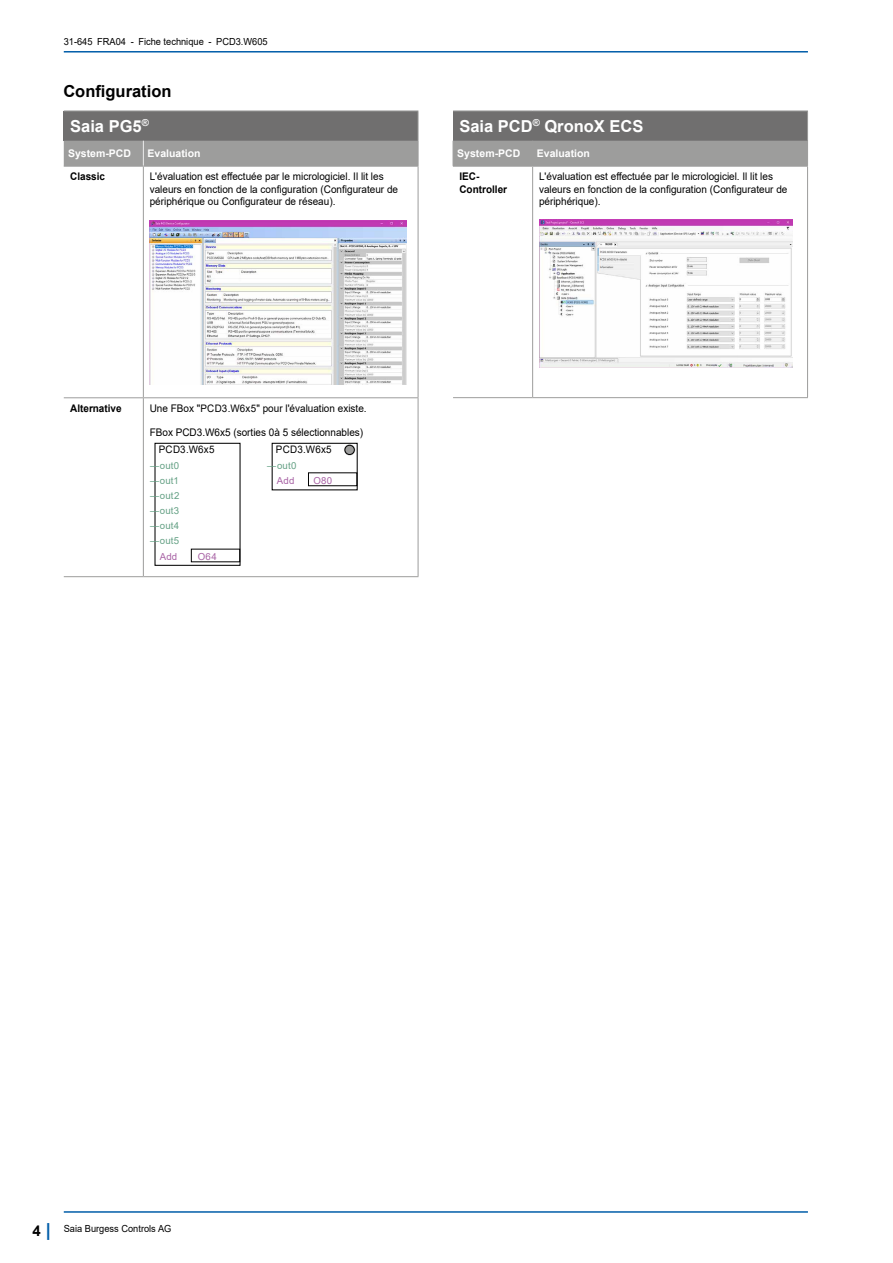
<style>
.page{position:relative;width:893px;height:1263px;background:#fff}
.page>*{position:absolute;margin:0;border:0;box-sizing:border-box;transform-origin:0 0}
.t1{font:700 18px "Arial";color:#005da9}
.Text__Titel_1_bold{font:700 16.5px "Arial";color:#fff}
.Text__Titel_1_bold-2{font:700 16.5px "Arial";color:#000}
.t2{font:700 15px "Arial";color:#000}
.Tables__Data-Row__7{font:10.5px/12.6px "Arial";color:#000;scale:.95 1}
.Tables__Data_Column{font:700 10.5px "Arial";color:#fff}
.Text__left_justified{font:10.5px "Arial";color:#000;scale:.95 1}
.Tables__Data_Row-Nam{font:700 10.5px/12.6px "Arial";color:#000;scale:.95 1}
.Tables__Data-Row__7-2{font:10.35px "Arial";letter-spacing:.025em;color:#000;scale:.95 1}
.t3{font:9.75px "Arial";color:#000;scale:.95 1}
.t4{font:9.6px "Arial";letter-spacing:.02em;color:#65a185}
.t5{font:9.6px "Arial";letter-spacing:.025em;color:#a863a5}
.s1{font-size:10.35px}
</style>
<div class="page">
<hr style="left:64px;top:1211px;width:744px;height:2px;background:#005da9">
<hr style="left:64px;top:51px;width:744px;height:2px;background:#005da9">
<div style="left:64px;top:111px;width:354px;height:30px;background:#706f6f"></div>
<svg style="left:64px;top:398px;width:354px;height:178px"></svg>
<hr style="left:418px;top:111px;width:1px;height:30px;background:#9d9d9c">
<hr style="left:64px;top:111px;width:79px;height:1px;background:#9d9d9c">
<hr style="left:143px;top:111px;width:275px;height:1px;background:#9d9d9c">
<div style="left:64px;top:141px;width:355px;height:25px;background:#9d9d9c"></div>
<hr style="left:64px;top:166px;width:79px;height:1px;background:#9d9d9c">
<hr style="left:143px;top:166px;width:275px;height:1px;background:#9d9d9c">
<hr style="left:143px;top:167px;width:1px;height:230px;background:#9d9d9c">
<hr style="left:143px;top:398px;width:1px;height:178px;background:#9d9d9c">
<hr style="left:418px;top:167px;width:1px;height:230px;background:#9d9d9c">
<hr style="left:64px;top:397px;width:79px;height:1px;background:#9d9d9c">
<hr style="left:143px;top:397px;width:275px;height:1px;background:#9d9d9c">
<hr style="left:418px;top:398px;width:1px;height:178px;background:#9d9d9c">
<hr style="left:64px;top:576px;width:79px;height:1px;background:#9d9d9c">
<hr style="left:143px;top:576px;width:275px;height:1px;background:#9d9d9c">
<img style="left:150px;top:220px;width:257px;height:164px">
<div style="left:272px;top:443px;width:85px;height:47px;background:#fff"></div>
<div style="left:272px;top:443px;width:86px;height:47px;border:1px solid #000"></div>
<svg style="left:344px;top:444px;width:11px;height:11px"></svg>
<div style="left:345px;top:445px;width:9px;height:9px;background:#9d9d9c;border-radius:50%"></div>
<div style="left:345px;top:445px;width:9px;height:10px;border:1px solid #000;border-radius:50%"></div>
<div style="left:155px;top:443px;width:85px;height:122px;background:#fff"></div>
<div style="left:154px;top:443px;width:87px;height:123px;border:1px solid #000"></div>
<div style="left:453px;top:111px;width:354px;height:30px;background:#706f6f"></div>
<hr style="left:807px;top:111px;width:1px;height:30px;background:#9d9d9c">
<div style="left:453px;top:141px;width:355px;height:25px;background:#9d9d9c"></div>
<hr style="left:453px;top:166px;width:80px;height:1px;background:#9d9d9c">
<hr style="left:533px;top:166px;width:275px;height:1px;background:#9d9d9c">
<hr style="left:532px;top:167px;width:1px;height:230px;background:#9d9d9c">
<hr style="left:807px;top:167px;width:1px;height:230px;background:#9d9d9c">
<hr style="left:453px;top:397px;width:80px;height:1px;background:#9d9d9c">
<hr style="left:533px;top:397px;width:275px;height:1px;background:#9d9d9c">
<hr style="left:453px;top:111px;width:80px;height:1px;background:#9d9d9c">
<hr style="left:533px;top:111px;width:275px;height:1px;background:#9d9d9c">
<img style="left:539px;top:220px;width:254px;height:148px">
<p class="t3" style="left:64px;top:35px;width:216px">31-645 FRA04 - Fiche technique - PCD3.W605</p>
<p class="Text__Titel_1_bold-2" style="left:63px;top:80px;width:110px">Configuration</p>
<p class="Text__Titel_1_bold" style="left:70px;top:114px;width:80px">Saia PG5<sup>®</sup></p>
<p class="Tables__Data_Column" style="left:68px;top:146px;width:65px">System-PCD</p>
<p class="Tables__Data_Column" style="left:148px;top:146px;width:55px">Evaluation</p>
<p class="Tables__Data_Row-Nam" style="left:70px;top:170px;width:38px">Classic</p>
<p class="Tables__Data-Row__7" style="left:150px;top:170px;width:263px">L'évaluation est effectuée par le micrologiciel. Il lit les valeurs en fonction de la configuration (Configurateur de périphérique ou Configurateur de réseau).</p>
<p class="Text__Titel_1_bold" style="left:459px;top:114px;width:186px">Saia PCD<sup>®</sup> QronoX ECS</p>
<p class="Tables__Data_Column" style="left:457px;top:146px;width:65px">System-PCD</p>
<p class="Tables__Data_Column" style="left:537px;top:146px;width:55px">Evaluation</p>
<p class="Tables__Data_Row-Nam" style="left:459px;top:170px;width:52px">IEC-<br>Controller</p>
<p class="Tables__Data-Row__7" style="left:539px;top:170px;width:263px">L'évaluation est effectuée par le micrologiciel. Il lit les valeurs en fonction de la configuration (Configurateur de périphérique).</p>
<p class="Tables__Data_Row-Nam" style="left:70px;top:402px;width:56px">Alternative</p>
<p class="Tables__Data-Row__7" style="left:150px;top:402px;width:230px">Une FBox "<span class="s1">PCD3.W6x5</span>" pour l'évaluation existe.</p>
<p class="Text__left_justified" style="left:150px;top:425px;width:226px">FBox PCD3.W6x5 (sorties 0à 5 sélectionnables)</p>
<p class="Tables__Data-Row__7-2" style="left:276px;top:443px;width:60px">PCD3.W6x5</p>
<p class="t4" style="left:267px;top:459px;width:31px">―out0</p>
<p class="t5" style="left:277px;top:474px;width:19px">Add</p>
<p class="t5" style="left:313px;top:474px;width:20px">O80</p>
<p class="Tables__Data-Row__7-2" style="left:159px;top:443px;width:60px">PCD3.W6x5</p>
<p class="t4" style="left:150px;top:459px;width:31px">―out0</p>
<p class="t4" style="left:150px;top:474px;width:31px">―out1</p>
<p class="t4" style="left:150px;top:489px;width:31px">―out2</p>
<p class="t4" style="left:150px;top:504px;width:31px">―out3</p>
<p class="t4" style="left:150px;top:519px;width:31px">―out4</p>
<p class="t4" style="left:150px;top:534px;width:31px">―out5</p>
<p class="t5" style="left:160px;top:550px;width:19px">Add</p>
<p class="t5" style="left:198px;top:550px;width:21px">O64</p>
<h1 class="t1" style="left:46px;top:1216px;width:7px">|</h1>
<h3 class="t2" style="left:33px;top:1220px;width:10px">4</h3>
<p class="t3" style="left:64px;top:1222px;width:115px">Saia Burgess Controls AG</p>
</div>
